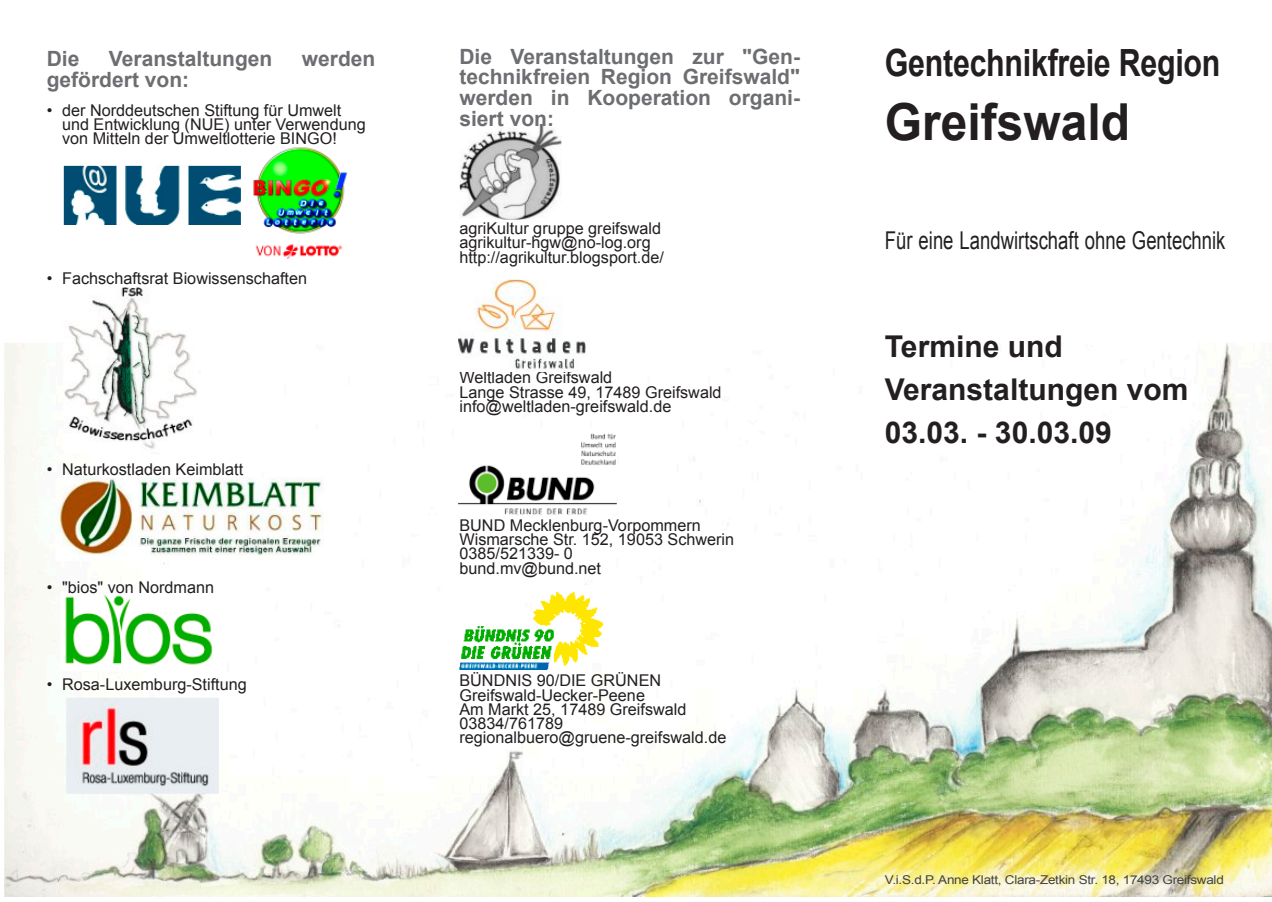
<style>
.page{position:relative;width:1272px;height:902px;background:#fff}
.page>*{position:absolute;margin:0;border:0;box-sizing:border-box;transform-origin:0 0}
.t1{font:700 51px "Arial";color:#231f20;scale:.94 1}
.t2{font:700 37.5px "Arial";letter-spacing:-.01em;color:#231f20;scale:.81 1}
.t3{font:700 30px/43.2px "Arial";color:#231f20}
.t4{font:24.6px "Arial";color:#231f20;scale:.75 1}
.t5{font:700 21px/20.7px "Arial";color:#6d6e71;text-align:justify}
.t6{font:16.2px/14.2px "Arial";color:#231f20}
.t7{font:12.15px "Arial";letter-spacing:-.02em;color:#414243;scale:1.11 1}
</style>
<div class="page">
<img style="left:459px;top:123px;width:102px;height:97px">
<img style="left:4px;top:343px;width:1267px;height:552px">
<img style="left:459px;top:591px;width:144px;height:78px">
<img style="left:458px;top:433px;width:158px;height:81px">
<img style="left:458px;top:279px;width:127px;height:92px">
<img style="left:64px;top:166px;width:177px;height:58px">
<img style="left:253px;top:147px;width:94px;height:112px">
<img style="left:66px;top:697px;width:153px;height:96px">
<img style="left:55px;top:477px;width:271px;height:83px">
<img style="left:63px;top:287px;width:134px;height:164px">
<img style="left:60px;top:591px;width:155px;height:80px">
<p class="t5" style="left:47px;top:49px;width:34px">Die</p>
<p class="t5" style="left:109px;top:49px;width:165px">Veranstaltungen</p>
<p class="t5" style="left:302px;top:49px;width:75px">werden</p>
<p class="t5" style="left:47px;top:69px;width:144px">gefördert von:</p>
<p class="t6" style="left:62px;top:103px;width:305px;text-indent:-15px">• der Norddeutschen Stiftung für Umwelt und Entwicklung (NUE) unter Verwendung von Mitteln der Umweltlotterie BINGO!</p>
<p class="t6" style="left:47px;top:271px;width:262px">• Fachschaftsrat Biowissenschaften</p>
<p class="t6" style="left:47px;top:462px;width:198px">• Naturkostladen Keimblatt</p>
<p class="t6" style="left:47px;top:580px;width:169px">• "bios" von Nordmann</p>
<p class="t6" style="left:47px;top:677px;width:201px">• Rosa-Luxemburg-Stiftung</p>
<p class="t5" style="left:459px;top:46px;width:342px">Die Veranstaltungen zur "Gen&shy;technikfreien Region Greifswald" werden in Kooperation organi&shy;siert von:</p>
<p class="t6" style="left:459px;top:221px;width:206px">agriKultur gruppe greifswald agrikultur-hgw@no-log.org http://agrikultur.blogsport.de/</p>
<p class="t6" style="left:459px;top:370px;width:264px">Weltladen Greifswald<br>Lange Strasse 49, 17489 Greifswald info@weltladen-greifswald.de</p>
<p class="t6" style="left:459px;top:518px;width:276px">BUND Mecklenburg-Vorpommern<br>Wismarsche Str. 152, 19053 Schwerin<br>0385/521339- 0<br>bund.mv@bund.net</p>
<p class="t6" style="left:459px;top:673px;width:268px">BÜNDNIS 90/DIE GRÜNEN<br>Greifswald-Uecker-Peene<br>Am Markt 25, 17489 Greifswald<br>03834/761789 regionalbuero@gruene-greifswald.de</p>
<h2 class="t2" style="left:884px;top:42px;width:416px">Gentechnikfreie Region</h2>
<h1 class="t1" style="left:884px;top:94px;width:262px">Greifswald</h1>
<h3 class="t4" style="left:884px;top:226px;width:455px">Für eine Landwirtschaft ohne Gentechnik</h3>
<h3 class="t3" style="left:884px;top:324px;width:305px">Termine und<br>Veranstaltungen vom<br>03.03. - 30.03.09</h3>
<p class="t7" style="left:884px;top:872px;width:307px">V.i.S.d.P. Anne Klatt, Clara-Zetkin Str. 18, 17493 Greifswald</p>
</div>
